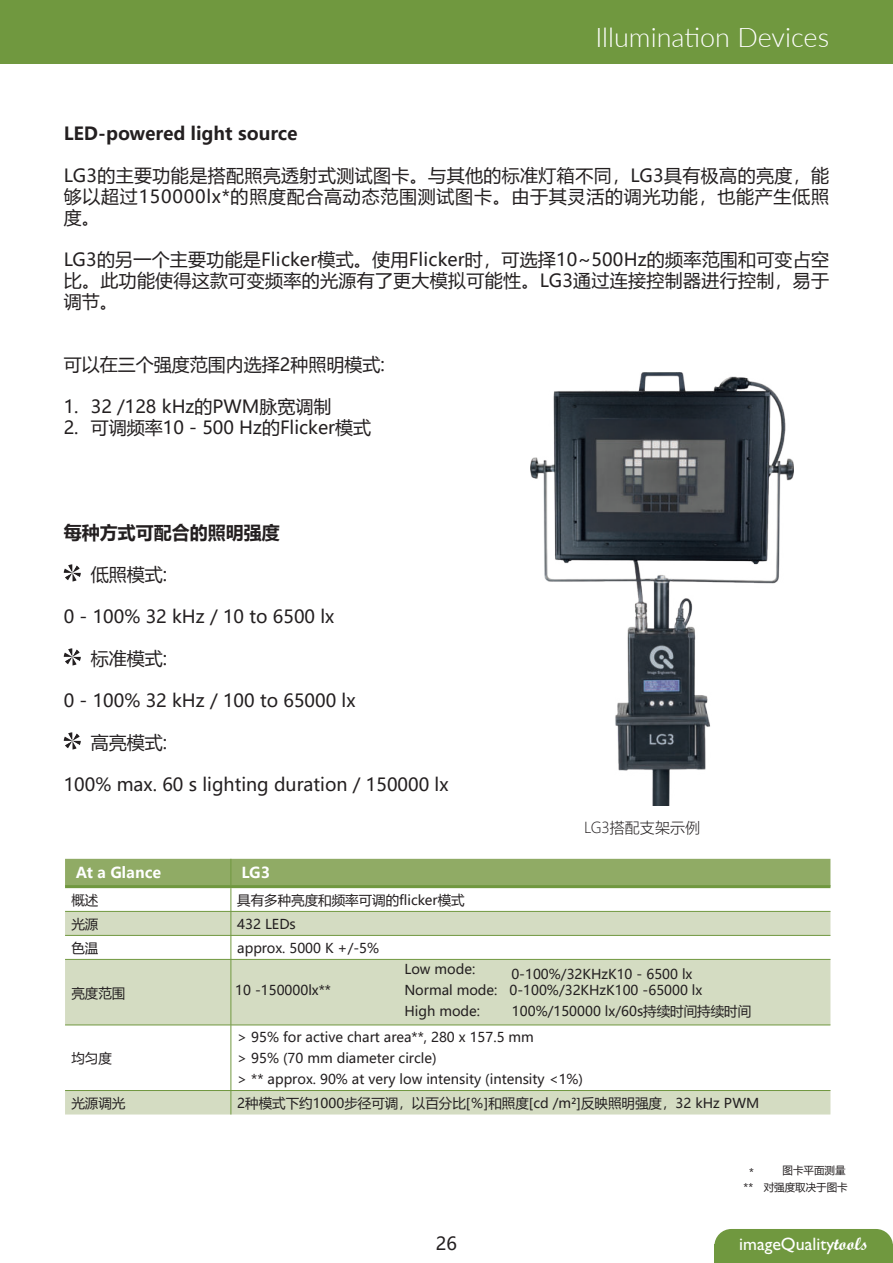
<style>
.page{position:relative;width:893px;height:1263px;background:#fff}
.page>*{position:absolute;margin:0;border:0;box-sizing:border-box;transform-origin:0 0}
.t1{font:300 27px "Lato";color:#fff}
.t2{font:18px/21px "Microsoft Ya Hei UI";color:#231f20;text-align:justify}
.t3{font:700 18px "Microsoft Ya Hei UI";color:#231f20}
.t4{font:18px "Gill Sans Std";color:#fff}
.t5{font:700 15px "Microsoft Ya Hei UI";color:#fff}
.t6{font:15px "Microsoft Ya Hei UI Light";color:#231f20}
.t7{font:13.5px/21px "Microsoft Ya Hei UI";color:#231f20}
.t8{font:10.5px/16.8px "Microsoft Ya Hei UI";color:#231f20;text-align:right}
.s1{font-family:"Wrexham Script"}
</style>
<div class="page">
<svg style="left:64px;top:564px;width:17px;height:17px"></svg>
<svg style="left:64px;top:648px;width:17px;height:17px"></svg>
<svg style="left:64px;top:732px;width:17px;height:17px"></svg>
<img style="left:531px;top:373px;width:262px;height:433px">
<svg style="left:65px;top:960px;width:765px;height:154px;fill:#d4dcc2"></svg>
<svg style="left:65px;top:859px;width:765px;height:100px"></svg>
<hr style="left:65px;top:959px;width:765px;height:1px;background:#70983f">
<hr style="left:231px;top:959px;width:1px;height:66px;background:#70983f">
<hr style="left:65px;top:1025px;width:765px;height:1px;background:#70983f">
<hr style="left:231px;top:1025px;width:1px;height:65px;background:#70983f">
<svg style="left:231px;top:1091px;width:1px;height:23px"></svg>
<hr style="left:65px;top:885px;width:765px;height:3px;background:#70983f">
<hr style="left:65px;top:1090px;width:765px;height:1px;background:#719740">
<div style="left:0;top:0;width:893px;height:64px;background:#70983f"></div>
<div style="left:714px;top:1229px;width:179px;height:34px;background:#70983f"></div>
<h1 class="t1" style="left:595px;top:18px;width:235px">Illumination Devices</h1>
<p class="t3" style="left:64px;top:126px;width:235px">LED-powered light source</p>
<p class="t2" style="left:64px;top:165px;width:767px">LG3的主要功能是搭配照亮透射式测试图卡。与其他的标准灯箱不同，LG3具有极高的亮度，能够以超过150000lx*的照度配合高动态范围测试图卡。由于其灵活的调光功能，也能产生低照度。</p>
<p class="t2" style="left:64px;top:249px;width:767px">LG3的另一个主要功能是Flicker模式。使用Flicker时，可选择10~500Hz的频率范围和可变占空比。此功能使得这款可变频率的光源有了更大模拟可能性。LG3通过连接控制器进行控制，易于调节。</p>
<p class="t2" style="left:64px;top:354px;width:322px">可以在三个强度范围内选择2种照明模式:</p>
<p class="t2" style="left:64px;top:396px;width:269px">1. 32 /128 kHz的PWM脉宽调制</p>
<p class="t2" style="left:64px;top:417px;width:309px">2. 可调频率10 - 500 Hz的Flicker模式</p>
<p class="t3" style="left:64px;top:520px;width:218px">每种方式可配合的照明强度</p>
<p class="t2" style="left:91px;top:564px;width:78px">低照模式:</p>
<p class="t2" style="left:64px;top:606px;width:272px">0 - 100% 32 kHz / 10 to 6500 lx</p>
<p class="t2" style="left:91px;top:648px;width:78px">标准模式:</p>
<p class="t2" style="left:64px;top:690px;width:293px">0 - 100% 32 kHz / 100 to 65000 lx</p>
<p class="t2" style="left:91px;top:732px;width:78px">高亮模式:</p>
<p class="t2" style="left:64px;top:774px;width:386px">100% max. 60 s lighting duration / 150000 lx</p>
<p class="t6" style="left:584px;top:818px;width:117px">LG3搭配支架示例</p>
<p class="t5" style="left:76px;top:866px;width:87px">At a Glance</p>
<p class="t5" style="left:242px;top:866px;width:30px">LG3</p>
<p class="t7" style="left:71px;top:889px;width:28px">概述</p>
<p class="t7" style="left:237px;top:889px;width:229px">具有多种亮度和频率可调的flicker模式</p>
<p class="t7" style="left:71px;top:913px;width:28px">光源</p>
<p class="t7" style="left:237px;top:913px;width:60px">432 LEDs</p>
<p class="t7" style="left:71px;top:937px;width:28px">色温</p>
<p class="t7" style="left:237px;top:937px;width:143px">approx. 5000 K +/-5%</p>
<p class="t7" style="left:71px;top:982px;width:55px">亮度范围</p>
<p class="t7" style="left:404px;top:958px;width:72px">Low mode:</p>
<p class="t7" style="left:511px;top:963px;width:183px">0-100%/32KHzK10 - 6500 lx</p>
<p class="t7" style="left:235px;top:979px;width:97px">10 -150000lx**</p>
<p class="t7" style="left:404px;top:979px;width:300px">Normal mode: 0-100%/32KHzK100 -65000 lx<br>High mode:</p>
<p class="t7" style="left:512px;top:1000px;width:241px">100%/150000 lx/60s持续时间持续时间</p>
<p class="t7" style="left:71px;top:1047px;width:42px">均匀度</p>
<p class="t7" style="left:237px;top:1026px;width:347px">&gt; 95% for active chart area**, 280 x 157.5 mm<br>&gt; 95% (70 mm diameter circle)<br>&gt; ** approx. 90% at very low intensity (intensity &lt;1%)</p>
<p class="t7" style="left:71px;top:1092px;width:56px">光源调光</p>
<p class="t7" style="left:237px;top:1092px;width:524px">2种模式下约1000步径可调，以百分比[％]和照度[cd /m²]反映照明强度，32 kHz PWM</p>
<p class="t2" style="left:436px;top:1232px;width:23px">26</p>
<p class="t8" style="left:744px;top:1162px;width:106px">图卡平面测量<br>**绝对强度取决于图卡</p>
<p class="t8" style="left:749px;top:1163px;width:6px">*</p>
<p class="t4" style="left:739px;top:1237px;width:131px">imageQuality<span class="s1">tools</span></p>
</div>
